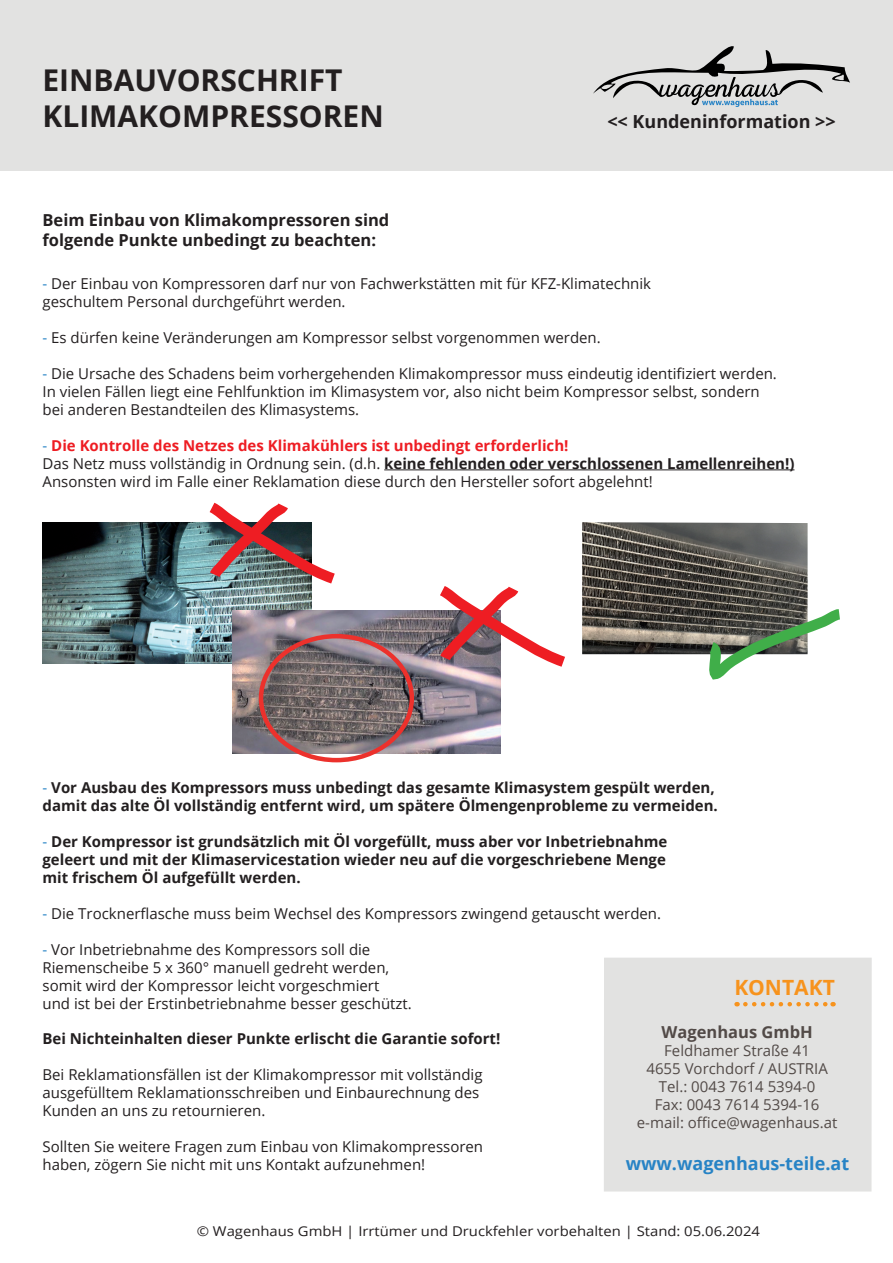
<style>
.page{position:relative;width:893px;height:1263px;background:#fff}
.page>*{position:absolute;margin:0;border:0;box-sizing:border-box;transform-origin:0 0}
.t1{font:700 30px/36px "Open Sans";color:#231f20}
.t2{font:700 21px "Open Sans";color:#f7931d}
.t3{font:700 18px "Open Sans";color:#2783c5}
.t4{font:700 18px "Open Sans";color:#231f20}
.t5{font:700 16.5px/19.8px "Open Sans";color:#231f20}
.t6{font:700 16.5px "Open Sans";color:#524a47}
.t7{font:15px/18px "Open Sans";color:#231f20}
.t8{font:700 15px/18px "Open Sans";color:#231f20}
.t9{font:15px/18px "Open Sans";color:#524a47;text-align:center}
.t10{font:13.5px "Open Sans";color:#231f20;scale:1.1 1}
.s1{color:#2783c5}
.s2{font-weight:700;color:#ee1d23}
.s3{font-weight:700}
.s4{font-weight:400;color:#2783c5}
</style>
<div class="page">
<img style="left:43px;top:522px;width:268px;height:142px">
<img style="left:582px;top:522px;width:226px;height:132px">
<svg style="left:699px;top:603px;width:141px;height:77px"></svg>
<img style="left:198px;top:502px;width:137px;height:90px">
<img style="left:232px;top:610px;width:269px;height:143px">
<svg style="left:428px;top:586px;width:137px;height:89px"></svg>
<div style="left:259px;top:634px;width:155px;height:128px;border:4px solid #ec312c;border-radius:50%"></div>
<div style="left:0;top:0;width:893px;height:171px;background:#e2e2e1"></div>
<div style="left:604px;top:958px;width:268px;height:233px;background:#e2e2e1"></div>
<svg style="left:745px;top:1002px;width:89px;height:4px"></svg>
<svg style="left:593px;top:46px;width:257px;height:61px"></svg>
<hr style="left:384px;top:469px;width:410px;height:1px;background:#231f20">
<h1 class="t1" style="left:43px;top:62px;width:343px">EINBAUVORSCHRIFT<br>KLIMAKOMPRESSOREN</h1>
<p class="t5" style="left:43px;top:210px;width:348px">Beim Einbau von Klimakompressoren sind folgende Punkte unbedingt zu beachten:</p>
<p class="t4" style="left:607px;top:109px;width:230px">&lt;&lt; Kundeninformation &gt;&gt;</p>
<p class="t7" style="left:43px;top:274px;width:610px"><span class="s1">-</span> Der Einbau von Kompressoren darf nur von Fachwerkstätten mit für KFZ-Klimatechnik geschultem Personal durchgeführt werden.</p>
<p class="t7" style="left:43px;top:328px;width:560px"><span class="s1">-</span> Es dürfen keine Veränderungen am Kompressor selbst vorgenommen werden.</p>
<p class="t7" style="left:43px;top:364px;width:736px"><span class="s1">-</span> Die Ursache des Schadens beim vorhergehenden Klimakompressor muss eindeutig identifiziert werden.<br>In vielen Fällen liegt eine Fehlfunktion im Klimasystem vor, also nicht beim Kompressor selbst, sondern bei anderen Bestandteilen des Klimasystems.</p>
<p class="t7" style="left:43px;top:436px;width:753px"><span class="s1">-</span> <span class="s2">Die Kontrolle des Netzes des Klimakühlers ist unbedingt erforderlich!<br></span>Das Netz muss vollständig in Ordnung sein. (d.h. <span class="s3">keine fehlenden oder verschlossenen Lamellenreihen!)<br></span>Ansonsten wird im Falle einer Reklamation diese durch den Hersteller sofort abgelehnt!</p>
<p class="t8" style="left:43px;top:778px;width:677px"><span class="s4">-</span> Vor Ausbau des Kompressors muss unbedingt das gesamte Klimasystem gespült werden, damit das alte Öl vollständig entfernt wird, um spätere Ölmengenprobleme zu vermeiden.</p>
<p class="t8" style="left:43px;top:832px;width:626px;text-align:justify"><span class="s4">-</span> Der Kompressor ist grundsätzlich mit Öl vorgefüllt, muss aber vor Inbetriebnahme geleert und mit der Klimaservicestation wieder neu auf die vorgeschriebene Menge mit frischem Öl aufgefüllt werden.</p>
<p class="t7" style="left:43px;top:904px;width:620px"><span class="s1">-</span> Die Trocknerflasche muss beim Wechsel des Kompressors zwingend getauscht werden.</p>
<p class="t7" style="left:43px;top:940px;width:371px"><span class="s1">-</span> Vor Inbetriebnahme des Kompressors soll die Riemenscheibe 5 x 360° manuell gedreht werden, somit wird der Kompressor leicht vorgeschmiert<br>und ist bei der Erstinbetriebnahme besser geschützt.</p>
<h2 class="t2" style="left:734px;top:973px;width:102px">KONTAKT</h2>
<p class="t8" style="left:43px;top:1029px;width:459px">Bei Nichteinhalten dieser Punkte erlischt die Garantie sofort!</p>
<p class="t7" style="left:43px;top:1065px;width:442px">Bei Reklamationsfällen ist der Klimakompressor mit vollständig ausgefülltem Reklamationsschreiben und Einbaurechnung des<br>Kunden an uns zu retournieren.</p>
<p class="t7" style="left:43px;top:1137px;width:442px">Sollten Sie weitere Fragen zum Einbau von Klimakompressoren haben, zögern Sie nicht mit uns Kontakt aufzunehmen!</p>
<p class="t6" style="left:661px;top:1020px;width:153px">Wagenhaus GmbH</p>
<p class="t9" style="left:637px;top:1041px;width:202px">Feldhamer Straße 41<br>4655 Vorchdorf / AUSTRIA<br>Tel.: 0043 7614 5394-0<br>Fax: 0043 7614 5394-16 e-mail: office@wagenhaus.at</p>
<p class="t3" style="left:626px;top:1150px;width:225px">www.wagenhaus-teile.at</p>
<p class="t10" style="left:197px;top:1222px;width:513px">© Wagenhaus GmbH | Irrtümer und Druckfehler vorbehalten | Stand: 05.06.2024</p>
</div>
